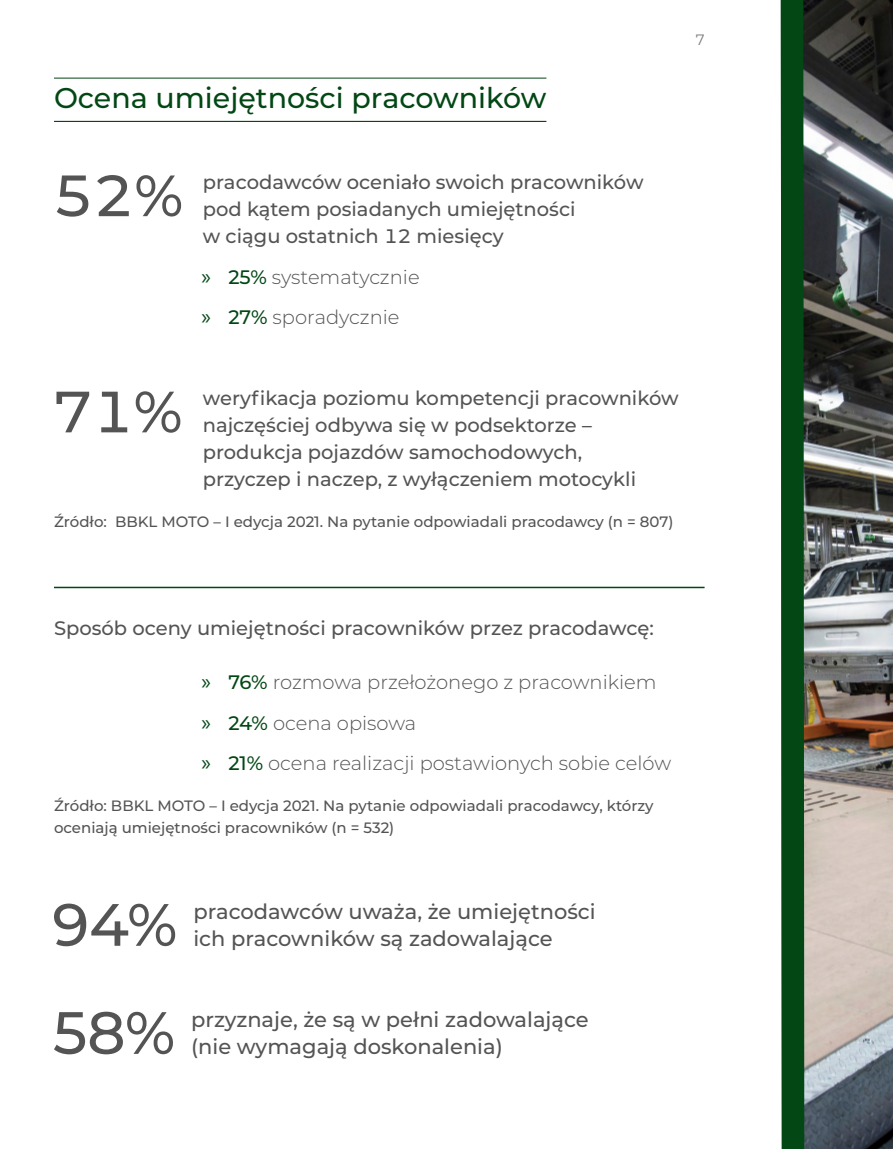
<style>
.page{position:relative;width:893px;height:1149px;background:#fff}
.page>*{position:absolute;margin:0;border:0;box-sizing:border-box;transform-origin:0 0}
.t1{font:500 59.55px "Montserrat";color:#555454}
.t2{font:500 58.05px "Montserrat";color:#555454}
.t3{font:500 28.5px "Montserrat";color:#024714}
.t4{font:500 21px/27px "Montserrat";color:#555454}
.t5{font:500 19.5px/27px "Montserrat";color:#555454}
.t6{font:300 19.5px/40.5px "Montserrat";color:#555454}
.t7{font:500 15px/22.5px "Montserrat";color:#555454}
.t8{font:15px "Montserrat";color:#7c7c7b}
.s1{font-family:"Myriad Pro";font-weight:400;font-size:22.5px;color:#024714}
.s2{font-weight:500;color:#024714}
</style>
<div class="page">
<img style="left:816px;top:0;width:77px;height:1148px">
<svg style="left:780px;top:0;width:36px;height:1148px;background:#386141"></svg>
<hr style="left:54px;top:78px;width:492px;height:1px;background:#024714">
<hr style="left:54px;top:121px;width:492px;height:1px;background:#024714">
<hr style="left:54px;top:586px;width:651px;height:2px;background:#024714">
<h2 class="t3" style="left:54px;top:78px;width:494px">Ocena umiejętności pracowników</h2>
<p class="t2" style="left:53px;top:155px;width:132px">52%</p>
<p class="t5" style="left:203px;top:168px;width:442px">pracodawców oceniało swoich pracowników pod kątem posiadanych umiejętności<br>w ciągu ostatnich 12 miesięcy</p>
<p class="t6" style="left:201px;top:256px;width:220px"><span class="s1">»</span> <span class="s2">25%</span> systematycznie <span class="s1">»</span> <span class="s2">27%</span> sporadycznie</p>
<p class="t8" style="left:696px;top:29px;width:10px">7</p>
<p class="t2" style="left:52px;top:371px;width:132px">71%</p>
<p class="t5" style="left:203px;top:384px;width:477px">weryfikacja poziomu kompetencji pracowników najczęściej odbywa się w podsektorze – produkcja pojazdów samochodowych,<br>przyczep i naczep, z wyłączeniem motocykli</p>
<p class="t7" style="left:54px;top:509px;width:621px">Źródło: BBKL MOTO – I edycja 2021. Na pytanie odpowiadali pracodawcy (n = 807)</p>
<p class="t5" style="left:54px;top:613px;width:601px">Sposób oceny umiejętności pracowników przez pracodawcę:</p>
<p class="t6" style="left:201px;top:661px;width:471px"><span class="s1">»</span> <span class="s2">76%</span> rozmowa przełożonego z pracownikiem<br><span class="s1">»</span> <span class="s2">24%</span> ocena opisowa<br><span class="s1">»</span> <span class="s2">21%</span> ocena realizacji postawionych sobie celów</p>
<p class="t7" style="left:54px;top:793px;width:601px">Źródło: BBKL MOTO – I edycja 2021. Na pytanie odpowiadali pracodawcy, którzy oceniają umiejętności pracowników (n = 532)</p>
<p class="t1" style="left:52px;top:882px;width:127px">94%</p>
<p class="t4" style="left:193px;top:896px;width:404px">pracodawców uważa, że umiejętności ich pracowników są zadowalające</p>
<p class="t1" style="left:53px;top:990px;width:124px">58%</p>
<p class="t4" style="left:191px;top:1004px;width:399px">przyznaje, że są w pełni zadowalające (nie wymagają doskonalenia)</p>
</div>
